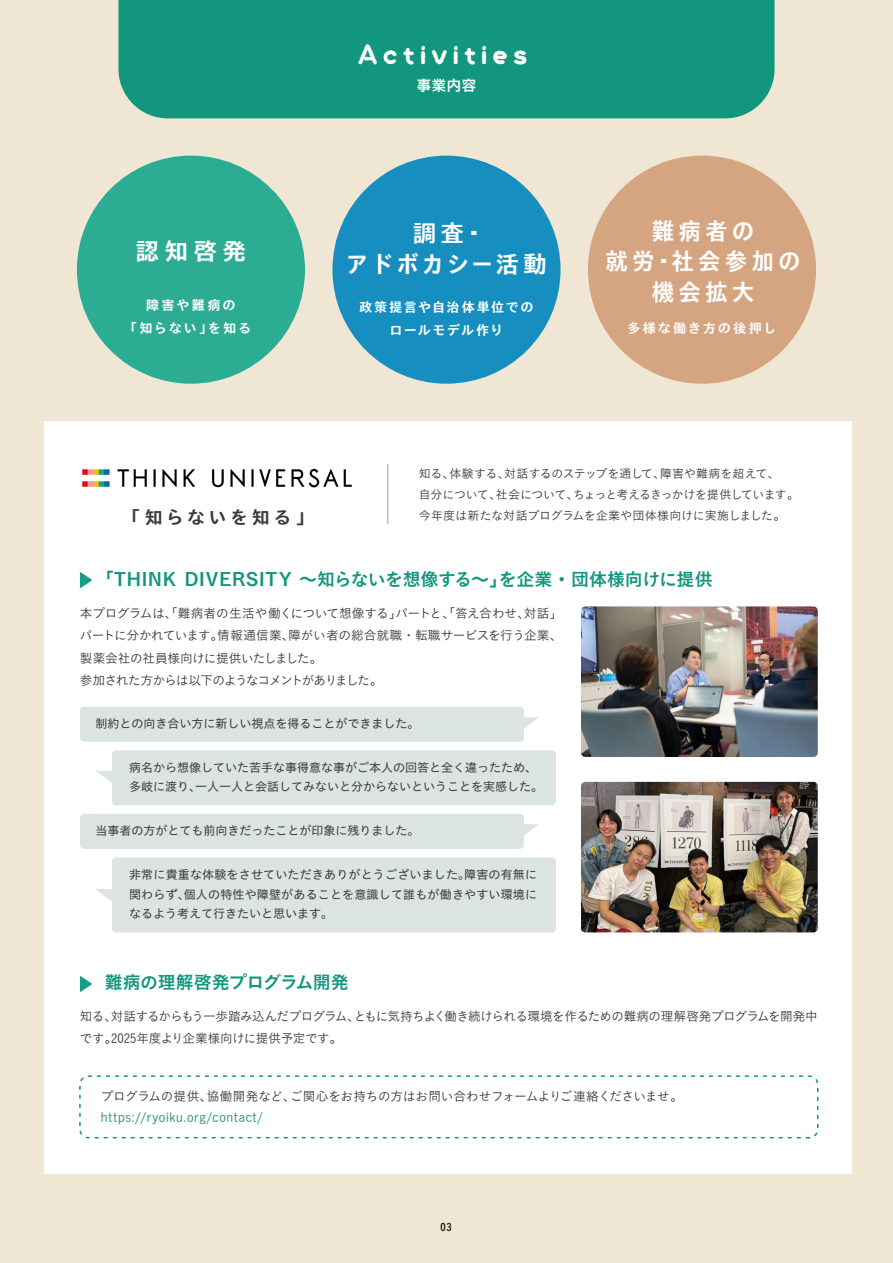
<style>
.page{position:relative;width:893px;height:1263px;background:#f0e6d4}
.page>*{position:absolute;margin:0;border:0;box-sizing:border-box;transform-origin:0 0}
.t1{font:33px "Kodomo Rounded";letter-spacing:-.04em;color:#fff}
.t2{font:23.85px/30.8px "TB Go Std B C8";letter-spacing:.18em;color:#fff;text-align:center;scale:.95 1}
.t3{font:23.85px/30.8px "TB Go Std B C8";letter-spacing:.12em;color:#fff;text-align:center}
.t4{font:23.85px "TB Go Std B C8";letter-spacing:.18em;color:#fff}
.t5{font:18px "Koburina Go Std N W6";letter-spacing:-.015em;color:#12967e}
.t6{font:18px "TB Go Std B C8";letter-spacing:.195em;color:#3e3a39}
.t7{font:15px "Koburina Go Std N W6";color:#fff}
.t8{font:13.2px/23.1px "TB Go Std B C8";letter-spacing:.135em;color:#fff;text-align:center}
.t9{font:13.2px/23.1px "TB Go Std B C8";letter-spacing:.095em;color:#fff;text-align:center}
.t10{font:12.75px/22.5px "Koburina Go Std N W3";letter-spacing:-.045em;color:#3e3a39}
.t11{font:12.75px "Koburina Go Std N W3";letter-spacing:-.02em;color:#3e3a39}
.t12{font:12.75px "Koburina Go Std N W3";letter-spacing:.05em;color:#12967e}
.t13{font:12px/19.5px "Hiragino UD Sans Std N W4";color:#3e3a39}
.t14{font:12px/21px "Koburina Go Std N W3";letter-spacing:-.025em;color:#3e3a39}
.t15{font:10.5px "Koburina Go Std N W6";color:#241715}
</style>
<div class="page">
<div style="left:118px;top:0;width:656px;height:118px;background:#12967e"></div>
<div style="left:44px;top:421px;width:808px;height:752px;background:#fff"></div>
<img style="left:581px;top:606px;width:237px;height:151px">
<div style="left:80px;top:707px;width:444px;height:35px;background:#dbe4e2;border-radius:4px"></div>
<svg style="left:524px;top:717px;width:14px;height:11px"></svg>
<div style="left:112px;top:750px;width:444px;height:55px;background:#dbe4e2;border-radius:4px"></div>
<svg style="left:96px;top:771px;width:16px;height:12px"></svg>
<div style="left:112px;top:857px;width:444px;height:75px;background:#dbe4e2;border-radius:4px"></div>
<svg style="left:96px;top:889px;width:16px;height:12px"></svg>
<div style="left:80px;top:814px;width:444px;height:35px;background:#dbe4e2;border-radius:4px"></div>
<svg style="left:524px;top:824px;width:14px;height:11px"></svg>
<svg style="left:80px;top:572px;width:12px;height:16px"></svg>
<svg style="left:80px;top:976px;width:12px;height:16px"></svg>
<img style="left:581px;top:782px;width:237px;height:150px">
<img style="left:82px;top:468px;width:270px;height:20px">
<div style="left:79px;top:1075px;width:739px;height:63px;border:2px dashed #12967e;border-radius:9px"></div>
<hr style="left:387px;top:464px;width:1px;height:60px;background:#98999a">
<div style="left:77px;top:156px;width:228px;height:228px;background:#2cac93;border-radius:50%"></div>
<div style="left:588px;top:156px;width:228px;height:228px;background:#d5a480;border-radius:50%"></div>
<div style="left:332px;top:156px;width:228px;height:228px;background:#178ec0;border-radius:50%"></div>
<h1 class="t1" style="left:358px;top:38px;width:178px">Activities</h1>
<h2 class="t4" style="left:136px;top:238px;width:112px">認知啓発</h2>
<p class="t8" style="left:124px;top:294px;width:129px">障害や難病の<br>「知らない」を知る</p>
<p class="t7" style="left:417px;top:74px;width:61px">事業内容</p>
<h2 class="t3" style="left:346px;top:218px;width:203px">調査・<br>アドボカシー活動</h2>
<p class="t9" style="left:359px;top:296px;width:176px">政策提言や自治体単位でのロールモデル作り</p>
<h2 class="t2" style="left:606px;top:216px;width:207px">難病者の<br>就労・社会参加の機会拡大</h2>
<p class="t8" style="left:628px;top:317px;width:150px">多様な働き方の後押し</p>
<h3 class="t6" style="left:122px;top:507px;width:193px">「知らないを知る」</h3>
<p class="t14" style="left:419px;top:463px;width:382px">知る、体験する、対話するのステップを通して、障害や難病を超えて、<br>自分について、社会について、ちょっと考えるきっかけを提供しています。今年度は新たな対話プログラムを企業や団体様向けに実施しました。</p>
<h3 class="t5" style="left:96px;top:566px;width:618px">「THINK DIVERSITY ～知らないを想像する～」を企業・団体様向けに提供</h3>
<p class="t10" style="left:80px;top:601px;width:484px">本プログラムは、「難病者の生活や働くについて想像する」パートと、「答え合わせ、対話」パートに分かれています。情報通信業、障がい者の総合就職・転職サービスを行う企業、製薬会社の社員様向けに提供いたしました。<br>参加された方からは以下のようなコメントがありました。</p>
<p class="t13" style="left:96px;top:713px;width:325px">制約との向き合い方に新しい視点を得ることができました。</p>
<p class="t13" style="left:129px;top:757px;width:416px">病名から想像していた苦手な事得意な事がご本人の回答と全く違ったため、多岐に渡り、一人一人と会話してみないと分からないということを実感した。</p>
<p class="t13" style="left:96px;top:820px;width:325px">当事者の方がとても前向きだったことが印象に残りました。</p>
<p class="t13" style="left:129px;top:864px;width:410px;text-align:justify">非常に貴重な体験をさせていただきありがとうございました。障害の有無に関わらず、個人の特性や障壁があることを意識して誰もが働きやすい環境になるよう考えて行きたいと思います。</p>
<h3 class="t5" style="left:105px;top:969px;width:245px">難病の理解啓発プログラム開発</h3>
<p class="t10" style="left:80px;top:1005px;width:739px">知る、対話するからもう一歩踏み込んだプログラム、ともに気持ちよく働き続けられる環境を作るための難病の理解啓発プログラムを開発中です。2025年度より企業様向けに提供予定です。</p>
<p class="t11" style="left:101px;top:1086px;width:584px">プログラムの提供、協働開発など、ご関心をお持ちの方はお問い合わせフォームよりご連絡くださいませ。</p>
<p class="t12" style="left:101px;top:1107px;width:164px">https://ryoiku.org/contact/</p>
<p class="t15" style="left:440px;top:1219px;width:13px">03</p>
</div>
